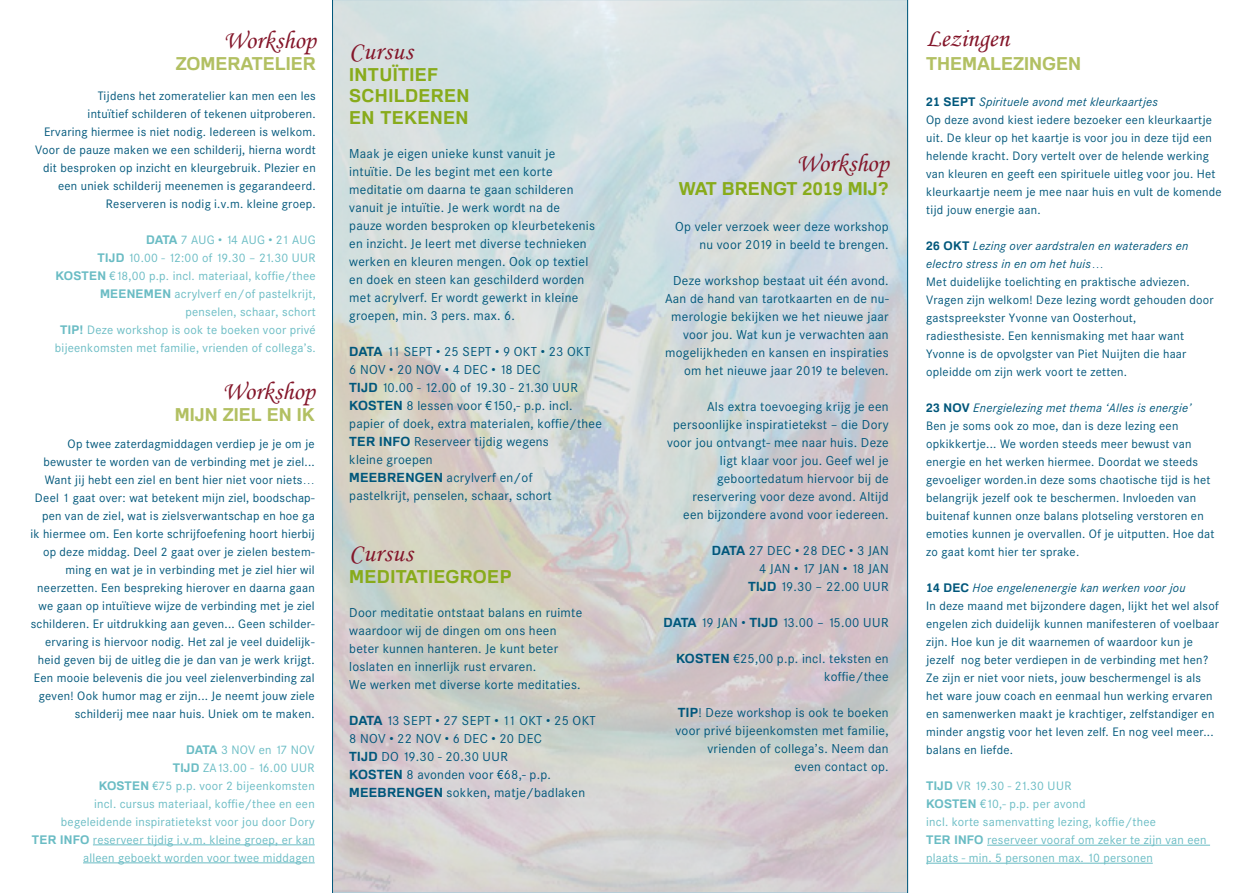
<style>
.page{position:relative;width:1259px;height:893px;background:#fff}
.page>*{position:absolute;margin:0;border:0;box-sizing:border-box;transform-origin:0 0}
.t1{font:25.5px "Monotype Corsiva";color:#84162a}
.t2{font:700 18px/21.6px "Familiar Pro";letter-spacing:.02em;color:#88ab1b}
.t3{font:700 18px "Familiar Pro";color:#b2c062}
.t4{font:12.75px/18px "Corporate SBQ";letter-spacing:.02em;color:#00577b;text-align:right}
.t5{font:12px/18px "Corporate SBQ";letter-spacing:.02em;color:#00577b}
.t6{font:12px/18px "Corporate SBQ";letter-spacing:.02em;color:#6abcc4;text-align:right}
.t7{font:italic 12px/18px "Corporate SBQ";letter-spacing:.02em;color:#00577b}
.t8{font:700 12px "Familiar Pro";color:#6abcc4}
.s1{font-family:"Familiar Pro";font-weight:700}
.s2{font-style:italic}
.s3{font-family:"Familiar Pro";font-weight:700;font-style:normal}
</style>
<div class="page">
<hr style="left:987px;top:845px;width:223px;height:1px;background:#6abcc4">
<hr style="left:926px;top:863px;width:226px;height:1px;background:#6abcc4">
<hr style="left:93px;top:844px;width:222px;height:1px;background:#6abcc4">
<hr style="left:83px;top:862px;width:232px;height:1px;background:#6abcc4">
<hr style="left:332px;top:0;width:1px;height:893px;background:#00577b">
<hr style="left:907px;top:0;width:1px;height:893px;background:#00577b">
<h1 class="t1" style="left:223px;top:25px;width:94px">Workshop</h1>
<h2 class="t3" style="left:176px;top:52px;width:142px">ZOMERATELIER</h2>
<p class="t5" style="left:35px;top:87px;width:282px;text-align:right">Tijdens het zomeratelier kan men een les<br>intuïtief schilderen of tekenen uitproberen.<br>Ervaring hiermee is niet nodig. Iedereen is welkom.<br>Voor de pauze maken we een schilderij, hierna wordt dit besproken op inzicht en kleurgebruik. Plezier en een uniek schilderij meenemen is gegarandeerd.<br>Reserveren is nodig i.v.m. kleine groep.</p>
<p class="t6" style="left:55px;top:231px;width:262px"><span class="s1">DATA</span> 7 AUG • 14 AUG • 21 AUG<br><span class="s1">TIJD</span> 10.00 - 12:00 of 19.30 – 21.30 UUR <span class="s1">KOSTEN</span> €18,00 p.p. incl. materiaal, koffie/thee <span class="s1">MEENEMEN</span> acrylverf en/of pastelkrijt, penselen, schaar, schort<br><span class="s1">TIP!</span> Deze workshop is ook te boeken voor privé bijeenkomsten met familie, vrienden of collega’s.</p>
<h1 class="t1" style="left:222px;top:376px;width:94px">Workshop</h1>
<h2 class="t3" style="left:175px;top:403px;width:142px">MIJN ZIEL EN IK</h2>
<p class="t5" style="left:30px;top:435px;width:286px;text-align:right">Op twee zaterdagmiddagen verdiep je je om je bewuster te worden van de verbinding met je ziel...<br>Want jij hebt een ziel en bent hier niet voor niets… Deel 1 gaat over: wat betekent mijn ziel, boodschap&shy;pen van de ziel, wat is zielsverwantschap en hoe ga ik hiermee om. Een korte schrijfoefening hoort hierbij op deze middag. Deel 2 gaat over je zielen bestem&shy;ming en wat je in verbinding met je ziel hier wil neerzetten. Een bespreking hierover en daarna gaan we gaan op intuïtieve wijze de verbinding met je ziel schilderen. Er uitdrukking aan geven... Geen schilder&shy;ervaring is hiervoor nodig. Het zal je veel duidelijk&shy;heid geven bij de uitleg die je dan van je werk krijgt.<br>Een mooie belevenis die jou veel zielenverbinding zal geven! Ook humor mag er zijn... Je neemt jouw ziele schilderij mee naar huis. Uniek om te maken.</p>
<p class="t6" style="left:173px;top:741px;width:143px"><span class="s1">DATA</span> 3 NOV en 17 NOV<br><span class="s1">TIJD</span> ZA13.00 - 16.00 UUR</p>
<p class="t8" style="left:99px;top:778px;width:18px">KOSTEN</p>
<p class="t6" style="left:32px;top:777px;width:284px">€75 p.p. voor 2 bijeenkomsten<br>incl. cursus materiaal, koffie/thee en een begeleidende inspiratietekst voor jou door Dory<br><span class="s1">TER INFO</span> reserveer tijdig i.v.m. kleine groep, er kan alleen geboekt worden voor twee middagen</p>
<h1 class="t1" style="left:349px;top:36px;width:65px">Cursus</h1>
<h2 class="t2" style="left:349px;top:63px;width:122px">INTUÏTIEF<br>SCHILDEREN<br>EN TEKENEN</h2>
<p class="t4" style="left:349px;top:145px;width:247px;text-align:left">Maak je eigen unieke kunst vanuit je intuïtie. De les begint met een korte meditatie om daarna te gaan schilderen vanuit je intuïtie. Je werk wordt na de pauze worden besproken op kleurbetekenis en inzicht. Je leert met diverse technieken werken en kleuren mengen. Ook op textiel en doek en steen kan geschilderd worden met acrylverf. Er wordt gewerkt in kleine groepen, min. 3 pers. max. 6.</p>
<p class="t4" style="left:349px;top:343px;width:254px;text-align:left"><span class="s1">DATA</span> 11 SEPT • 25 SEPT • 9 OKT • 23 OKT<br>6 NOV • 20 NOV • 4 DEC • 18 DEC<br><span class="s1">TIJD</span> 10.00 - 12.00 of 19.30 - 21.30 UUR<br><span class="s1">KOSTEN</span> 8 lessen voor €150,- p.p. incl. papier of doek, extra materialen, koffie/thee<br><span class="s1">TER INFO</span> Reserveer tijdig wegens<br>kleine groepen<br><span class="s1">MEEBRENGEN</span> acrylverf en/of<br>pastelkrijt, penselen, schaar, schort</p>
<h1 class="t1" style="left:349px;top:538px;width:65px">Cursus</h1>
<h2 class="t2" style="left:349px;top:565px;width:164px">MEDITATIEGROEP</h2>
<p class="t4" style="left:349px;top:603px;width:234px;text-align:left">Door meditatie ontstaat balans en ruimte waardoor wij de dingen om ons heen beter kunnen hanteren. Je kunt beter loslaten en innerlijk rust ervaren.<br>We werken met diverse korte meditaties.</p>
<p class="t4" style="left:349px;top:711px;width:248px;text-align:left"><span class="s1">DATA</span> 13 SEPT • 27 SEPT • 11 OKT • 25 OKT<br>8 NOV • 22 NOV • 6 DEC • 20 DEC<br><span class="s1">TIJD</span> DO 19.30 - 20.30 UUR<br><span class="s1">KOSTEN</span> 8 avonden voor €68,- p.p.<br><span class="s1">MEEBRENGEN</span> sokken, matje/badlaken</p>
<h1 class="t1" style="left:796px;top:147px;width:94px">Workshop</h1>
<h2 class="t2" style="left:678px;top:177px;width:14px">WAT</h2>
<h2 class="t2" style="left:722px;top:177px;width:14px">BRENGT</h2>
<h2 class="t2" style="left:802px;top:177px;width:88px">2019 MIJ?</h2>
<p class="t4" style="left:675px;top:217px;width:215px">Op veler verzoek weer deze workshop nu voor 2019 in beeld te brengen.</p>
<p class="t4" style="left:665px;top:271px;width:225px">Deze workshop bestaat uit één avond.<br>Aan de hand van tarotkaarten en de nu&shy;merologie bekijken we het nieuwe jaar voor jou. Wat kun je verwachten aan mogelijkheden en kansen en inspiraties om het nieuwe jaar 2019 te beleven.</p>
<p class="t4" style="left:667px;top:397px;width:223px">Als extra toevoeging krijg je een persoonlijke inspiratietekst – die Dory voor jou ontvangt- mee naar huis. Deze ligt klaar voor jou. Geef wel je geboortedatum hiervoor bij de reservering voor deze avond. Altijd<br>een bijzondere avond voor iedereen.</p>
<p class="t4" style="left:712px;top:541px;width:178px"><span class="s1">DATA</span> 27 DEC • 28 DEC • 3 JAN<br>4 JAN • 17 JAN • 18 JAN<br><span class="s1">TIJD</span> 19.30 – 22.00 UUR</p>
<p class="t4" style="left:663px;top:613px;width:227px"><span class="s1">DATA</span> 19 JAN • <span class="s1">TIJD</span> 13.00 – 15.00 UUR</p>
<p class="t4" style="left:676px;top:649px;width:214px"><span class="s1">KOSTEN</span> €25,00 p.p. incl. teksten en koffie/thee</p>
<p class="t4" style="left:675px;top:703px;width:215px"><span class="s1">TIP</span>! Deze workshop is ook te boeken voor privé bijeenkomsten met familie, vrienden of collega’s. Neem dan<br>even contact op.</p>
<h1 class="t1" style="left:926px;top:23px;width:85px">Lezingen</h1>
<h2 class="t3" style="left:926px;top:52px;width:156px">THEMALEZINGEN</h2>
<p class="t5" style="left:926px;top:93px;width:297px"><span class="s1">21 SEPT</span> <span class="s2">Spirituele avond met kleurkaartjes<br></span>Op deze avond kiest iedere bezoeker een kleurkaartje uit. De kleur op het kaartje is voor jou in deze tijd een helende kracht. Dory vertelt over de helende werking van kleuren en geeft een spirituele uitleg voor jou. Het kleurkaartje neem je mee naar huis en vult de komende tijd jouw energie aan.</p>
<p class="t7" style="left:926px;top:237px;width:264px"><span class="s3">26 OKT</span> Lezing over aardstralen en wateraders en electro stress in en om het huis…</p>
<p class="t5" style="left:926px;top:273px;width:289px">Met duidelijke toelichting en praktische adviezen.<br>Vragen zijn welkom! Deze lezing wordt gehouden door gastspreekster Yvonne van Oosterhout, radiesthesiste. Een kennismaking met haar want Yvonne is de opvolgster van Piet Nuijten die haar opleidde om zijn werk voort te zetten.</p>
<p class="t5" style="left:926px;top:399px;width:290px"><span class="s1">23 NOV</span> <span class="s2">Energielezing met thema ‘Alles is energie’<br></span>Ben je soms ook zo moe, dan is deze lezing een opkikkertje... We worden steeds meer bewust van energie en het werken hiermee. Doordat we steeds gevoeliger worden.in deze soms chaotische tijd is het belangrijk jezelf ook te beschermen. Invloeden van buitenaf kunnen onze balans plotseling verstoren en emoties kunnen je overvallen. Of je uitputten. Hoe dat zo gaat komt hier ter sprake.</p>
<p class="t5" style="left:926px;top:579px;width:294px"><span class="s1">14 DEC</span> <span class="s2">Hoe engelenenergie kan werken voor jou<br></span>In deze maand met bijzondere dagen, lijkt het wel alsof engelen zich duidelijk kunnen manifesteren of voelbaar zijn. Hoe kun je dit waarnemen of waardoor kun je jezelf nog beter verdiepen in de verbinding met hen?<br>Ze zijn er niet voor niets, jouw beschermengel is als het ware jouw coach en eenmaal hun werking ervaren en samenwerken maakt je krachtiger, zelfstandiger en minder angstig voor het leven zelf. En nog veel meer... balans en liefde.</p>
<p class="t6" style="left:926px;top:777px;width:282px;text-align:left"><span class="s1">TIJD</span> VR 19.30 - 21.30 uur<br><span class="s1">KOSTEN</span> €10,- p.p. per avond<br>incl. korte samenvatting lezing, koffie/thee<br><span class="s1">TER INFO</span> reserveer vooraf om zeker te zijn van een plaats - min. 5 personen max. 10 personen</p>
</div>
